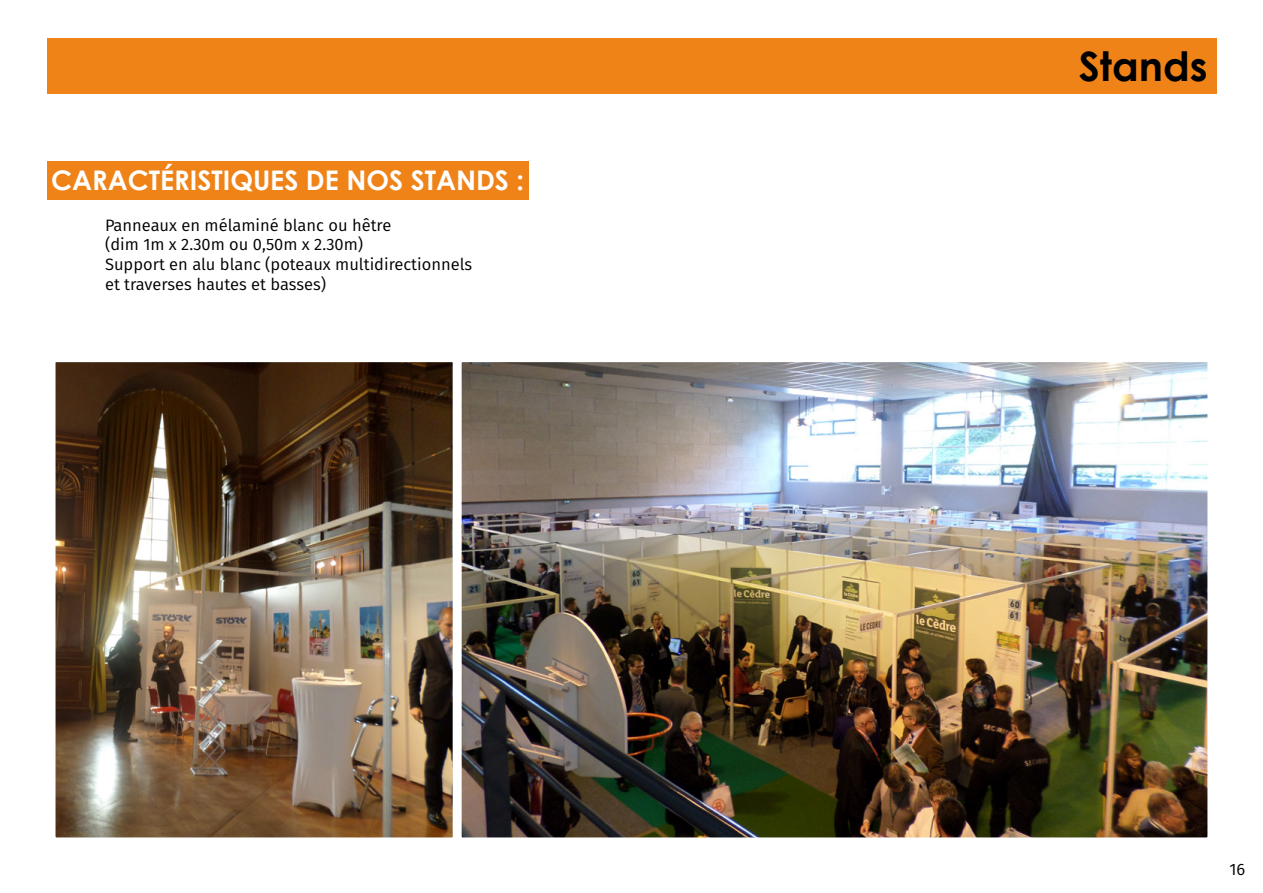
<style>
.page{position:relative;width:1263px;height:893px;background:#fff}
.page>*{position:absolute;margin:0;border:0;box-sizing:border-box;transform-origin:0 0}
.t1{font:700 40.5px "Century Gothic";color:#000}
.t2{font:700 27px "Century Gothic";color:#fff}
.t3{font:16.5px/19.8px "Fira Sans";color:#000}
</style>
<div class="page">
<div style="left:47px;top:38px;width:1169px;height:56px;background:#f08318"></div>
<div style="left:47px;top:161px;width:481px;height:38px;background:#f08318"></div>
<img style="left:56px;top:363px;width:396px;height:474px">
<div style="left:51px;top:358px;width:406px;height:484px;border:4px solid #fff"></div>
<img style="left:462px;top:363px;width:745px;height:474px">
<div style="left:457px;top:358px;width:755px;height:484px;border:4px solid #fff"></div>
<h2 class="t2" style="left:51px;top:159px;width:475px">CARACTÉRISTIQUES DE NOS STANDS :</h2>
<p class="t3" style="left:105px;top:215px;width:369px">Panneaux en mélaminé blanc ou hêtre<br>(dim 1m x 2.30m ou 0,50m x 2.30m)<br>Support en alu blanc (poteaux multidirectionnels et traverses hautes et basses)</p>
<h1 class="t1" style="left:1079px;top:36px;width:130px">Stands</h1>
<p class="t3" style="left:1229px;top:859px;width:17px">16</p>
</div>
